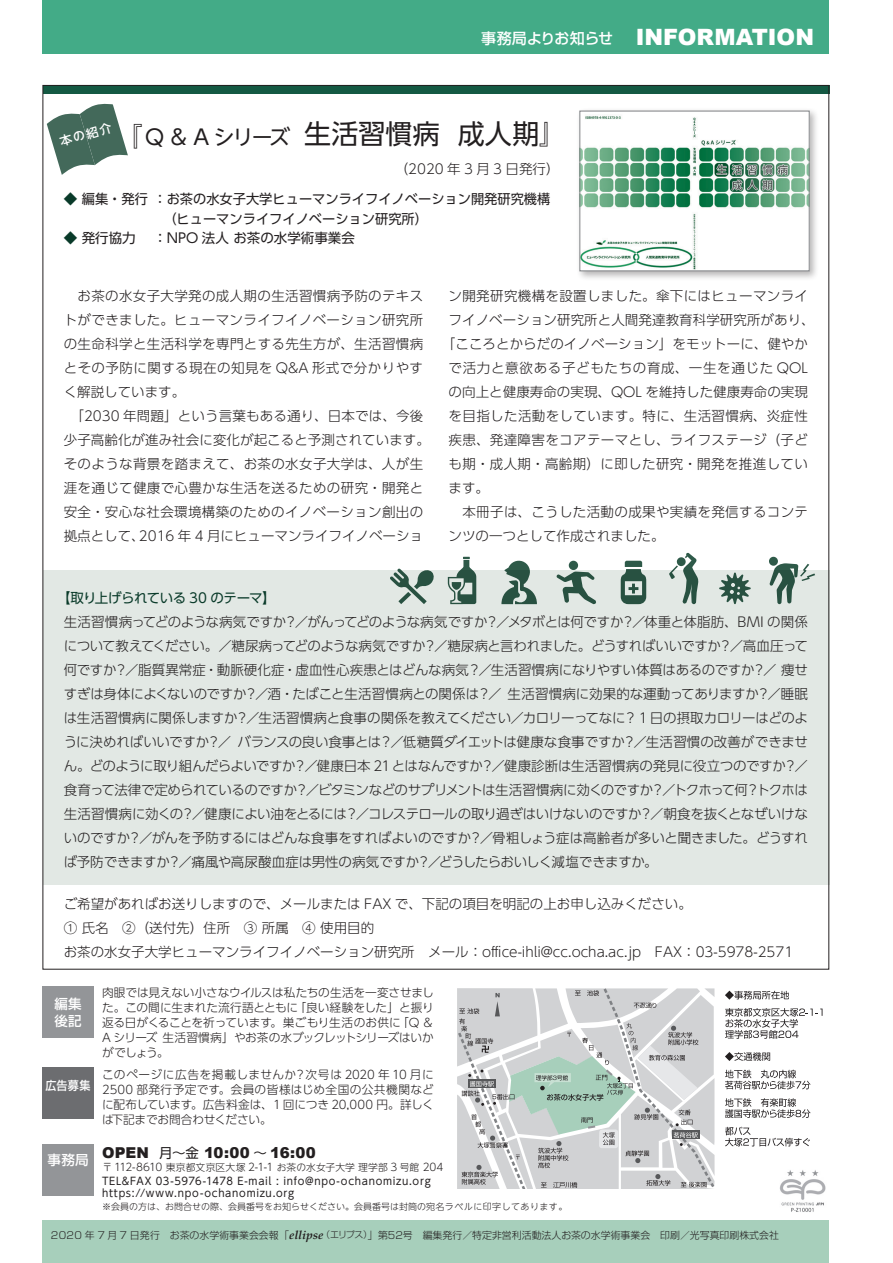
<style>
.page{position:relative;width:893px;height:1263px;background:#fff}
.page>*{position:absolute;margin:0;border:0;box-sizing:border-box;transform-origin:0 0}
.body{font:27px "UD Shin Go NT Pro";letter-spacing:.01em;color:#231f20}
.t1{font:900 22.5px "Arial";color:#fff}
.t2{font:900 15px "Arial";letter-spacing:.015em;color:#231f20}
.body-2{font:300 13.5px/24px "UD Shin Go Pro";letter-spacing:.005em;color:#231f20;text-align:justify}
.body-3{font:300 13.5px/24px "UD Shin Go Pro";letter-spacing:.025em;color:#231f20}
.body-4{font:300 13.5px "UD Shin Go Pro";letter-spacing:.03em;color:#231f20}
.body-5{font:13.5px "UD Shin Go Pro";color:#231f20}
.body-6{font:300 13.5px "UD Shin Go Pro";letter-spacing:.05em;color:#231f20}
.body-7{font:13.5px "UD Shin Go Pro";letter-spacing:-.035em;color:#093a29}
.t3{font:500 13.5px "Shin Go Pro";letter-spacing:.03em;color:#fff}
.t4{font:500 12.15px "UD Shin Go NT Pro";color:#fff}
.t5{font:500 12px "Shin Go Pro";color:#fff;scale:.92 1}
.編集後記{font:300 11.7px/15px "UD Shin Go Pro";letter-spacing:-.015em;color:#231f20;text-align:justify}
.tel{font:10.5px "UD Shin Go C Oniz Pr 6 N";letter-spacing:.07em;color:#231f20}
.t6{font:300 9.9px "Shin Go Pro";color:#231f20}
.t7{font:300 9.75px "UD Shin Go NT Pro";letter-spacing:.015em;color:#231f20}
.t8{font:300 9px "UD Shin Go NT Pro";color:#231f20}
.s1{font-family:"Shin Go Pro";font-weight:500;font-size:15px}
.s2{font-size:21px}
.s3{color:#093a29}
.s4{font-family:"UD Shin Go Pro";font-weight:400;font-size:13.5px}
.s5{font-size:10.5px}
.s6{font-family:"Palatino";font-weight:700;font-style:italic;font-size:12px}
.s7{font-size:9px}
</style>
<div class="page">
<div style="left:43px;top:1220px;width:786px;height:43px;background:#a7cfbb"></div>
<svg style="left:725px;top:991px;width:64px;height:9px"></svg>
<svg style="left:725px;top:1008px;width:97px;height:31px"></svg>
<svg style="left:725px;top:1052px;width:45px;height:9px"></svg>
<svg style="left:725px;top:1070px;width:85px;height:19px"></svg>
<svg style="left:725px;top:1098px;width:85px;height:20px"></svg>
<svg style="left:725px;top:1127px;width:85px;height:19px"></svg>
<svg style="left:457px;top:988px;width:258px;height:201px;background:#cbd0cf"></svg>
<div style="left:43px;top:986px;width:51px;height:51px;background:#939598"></div>
<div style="left:43px;top:1144px;width:51px;height:51px;background:#939598"></div>
<div style="left:43px;top:1067px;width:51px;height:51px;background:#6c6d70"></div>
<div style="left:43px;top:0;width:786px;height:53px;background:#43ab87"></div>
<div style="left:43px;top:570px;width:787px;height:314px;background:#e2e8e4"></div>
<img style="left:780px;top:1170px;width:46px;height:42px">
<div style="left:43px;top:85px;width:787px;height:9px;background:#145943"></div>
<div style="left:576px;top:107px;width:243px;height:174px;background:#231f20;opacity:.33"></div>
<img style="left:581px;top:113px;width:227px;height:156px">
<div style="left:579px;top:111px;width:231px;height:160px;border:1px solid #808285"></div>
<svg style="left:47px;top:103px;width:81px;height:72px"></svg>
<svg style="left:390px;top:568px;width:44px;height:36px"></svg>
<svg style="left:448px;top:557px;width:28px;height:47px"></svg>
<svg style="left:501px;top:560px;width:36px;height:44px"></svg>
<svg style="left:621px;top:561px;width:25px;height:43px"></svg>
<div style="left:569px;top:561px;width:9px;height:9px;background:#2e5a49;border-radius:50%"></div>
<svg style="left:557px;top:571px;width:39px;height:33px"></svg>
<svg style="left:669px;top:553px;width:30px;height:51px"></svg>
<svg style="left:719px;top:572px;width:32px;height:32px"></svg>
<div style="left:769px;top:557px;width:9px;height:9px;background:#2e5a49;border-radius:50%"></div>
<svg style="left:769px;top:563px;width:46px;height:41px"></svg>
<p class="t1" style="left:481px;top:20px;width:334px"><span class="s1">事務局よりお知らせ</span> INFORMATION</p>
<p class="body" style="left:115px;top:112px;width:452px">『<span class="s2">Q ＆ A シリーズ</span> 生活習慣病 成人期』</p>
<p class="body-2" style="left:395px;top:157px;width:166px">（2020 年 3 月 3 日発行）</p>
<p class="body-5" style="left:64px;top:188px;width:488px"><span class="s3">◆</span> 編集・発行：お茶の水女子大学ヒューマンライフイノベーション開発研究機構</p>
<p class="body-5" style="left:157px;top:208px;width:273px">　（ヒューマンライフイノベーション研究所）</p>
<p class="body-5" style="left:64px;top:227px;width:73px"><span class="s3">◆</span> 発行協力</p>
<p class="body-5" style="left:153px;top:227px;width:203px">：NPO 法人 お茶の水学術事業会</p>
<p class="t4" style="left:57px;top:132px;width:55px;rotate:-16deg">本の紹介</p>
<p class="body-2" style="left:64px;top:283px;width:361px">　お茶の水女子大学発の成人期の生活習慣病予防のテキストができました。ヒューマンライフイノベーション研究所の生命科学と生活科学を専門とする先生方が、生活習慣病とその予防に関する現在の知見を Q&amp;A 形式で分かりやすく解説しています。</p>
<p class="body-3" style="left:64px;top:403px;width:368px">　「2030 年問題」という言葉もある通り、日本では、今後少子高齢化が進み社会に変化が起こると予測されています。そのような背景を踏まえて、お茶の水女子大学は、人が生涯を通じて健康で心豊かな生活を送るための研究・開発と安全・安心な社会環境構築のためのイノベーション創出の拠点として、2016 年 4 月にヒューマンライフイノベーショ</p>
<p class="body-3" style="left:449px;top:283px;width:361px">ン開発研究機構を設置しました。傘下にはヒューマンライ</p>
<p class="body-2" style="left:449px;top:307px;width:368px">フイノベーション研究所と人間発達教育科学研究所があり、</p>
<p class="body-2" style="left:442px;top:331px;width:368px">「こころとからだのイノベーション」をモットーに、健やか</p>
<p class="body-6" style="left:449px;top:357px;width:361px">で活力と意欲ある子どもたちの育成、一生を通じた QOL</p>
<p class="body-2" style="left:449px;top:379px;width:361px">の向上と健康寿命の実現、QOL を維持した健康寿命の実現</p>
<p class="body-4" style="left:449px;top:405px;width:361px">を目指した活動をしています。特に、生活習慣病、炎症性</p>
<p class="body-4" style="left:449px;top:429px;width:361px">疾患、発達障害をコアテーマとし、ライフステージ（子ど</p>
<p class="body-4" style="left:449px;top:453px;width:361px">も期・成人期・高齢期）に即した研究・開発を推進してい</p>
<p class="body-2" style="left:449px;top:475px;width:42px">ます。</p>
<p class="body-3" style="left:449px;top:499px;width:361px">　本冊子は、こうした活動の成果や実績を発信するコンテンツの一つとして作成されました。</p>
<p class="body-7" style="left:57px;top:587px;width:220px">【取り上げられている 30 のテーマ】</p>
<p class="body-2" style="left:64px;top:609px;width:746px">生活習慣病ってどのような病気ですか？／がんってどのような病気ですか？／メタボとは何ですか？／体重と体脂肪、BMI の関係について教えてください。／糖尿病ってどのような病気ですか？／糖尿病と言われました。どうすればいいですか？／高血圧って何ですか？／脂質異常症・動脈硬化症・虚血性心疾患とはどんな病気？／生活習慣病になりやすい体質はあるのですか？／ 痩せすぎは身体によくないのですか？／酒・たばこと生活習慣病との関係は？／ 生活習慣病に効果的な運動ってありますか？／睡眠は生活習慣病に関係しますか？／生活習慣病と食事の関係を教えてください／カロリーってなに？1 日の摂取カロリーはどのように決めればいいですか？／ バランスの良い食事とは？／低糖質ダイエットは健康な食事ですか？／生活習慣の改善ができません。どのように取り組んだらよいですか？／健康日本 21とはなんですか？／健康診断は生活習慣病の発見に役立つのですか？／食育って法律で定められているのですか？／ビタミンなどのサプリメントは生活習慣病に効くのですか？／トクホって何？トクホは生活習慣病に効くの？／健康によい油をとるには？／コレステロールの取り過ぎはいけないのですか？／朝食を抜くとなぜいけないのですか？／がんを予防するにはどんな食事をすればよいのですか？／骨粗しょう症は高齢者が多いと聞きました。どうすれば予防できますか？／痛風や高尿酸血症は男性の病気ですか？／どうしたらおいしく減塩できますか。</p>
<p class="body-2" style="left:64px;top:891px;width:630px">ご希望があればお送りしますので、メールまたは FAX で、下記の項目を明記の上お申し込みください。</p>
<p class="body-2" style="left:64px;top:915px;width:312px">① 氏名　②（送付先）住所　③ 所属　④ 使用目的</p>
<p class="body-2" style="left:64px;top:939px;width:731px">お茶の水女子大学ヒューマンライフイノベーション研究所　メール：office-ihli@cc.ocha.ac.jp　FAX：03-5978-2571</p>
<p class="t3" style="left:54px;top:993px;width:29px">編集</p>
<p class="t3" style="left:54px;top:1009px;width:29px">後記</p>
<p class="編集後記" style="left:102px;top:984px;width:333px">肉眼では見えない小さなウイルスは私たちの生活を一変させました。この間に生まれた流行語とともに「良い経験をした」と振り返る日がくることを祈っています。巣ごもり生活のお供に「Q ＆A シリーズ 生活習慣病」やお茶の水ブックレットシリーズはいかがでしょう。</p>
<p class="t5" style="left:46px;top:1075px;width:50px">広告募集</p>
<p class="編集後記" style="left:102px;top:1066px;width:333px">このページに広告を掲載しませんか？次号は 2020 年 10 月に2500 部発行予定です。会員の皆様はじめ全国の公共機関などに配布しています。広告料金は、1 回につき 20,000 円。詳しくは下記までお問合わせください。</p>
<p class="t2" style="left:102px;top:1142px;width:215px">OPEN <span class="s4">月〜金</span> 10:00 <span class="s4">〜</span> 16:00</p>
<p class="t7" style="left:102px;top:1159px;width:343px"><span class="s5">〒112-8610</span> 東京都文京区大塚 <span class="s5">2-1-1</span> お茶の水女子大学 理学部 <span class="s5">3</span> 号館 <span class="s5">204</span></p>
<p class="tel" style="left:102px;top:1172px;width:330px">TEL&amp;FAX 03-5976-1478 E-mail : info@npo-ochanomizu.org</p>
<p class="tel" style="left:102px;top:1184px;width:194px">https://www.npo-ochanomizu.org</p>
<p class="t8" style="left:102px;top:1199px;width:467px">※会員の方は、お問合せの際、会員番号をお知らせください。会員番号は封筒の宛名ラベルに印字してあります。</p>
<p class="t3" style="left:47px;top:1149px;width:43px">事務局</p>
<p class="t6" style="left:51px;top:1227px;width:730px">2020 年 7 月 7 日発行　お茶の水学術事業会会報「<span class="s6">ellipse</span><span class="s7">（エリプス）</span>」第52号　編集発行／特定非営利活動法人お茶の水学術事業会　印刷／光写真印刷株式会社</p>
</div>
